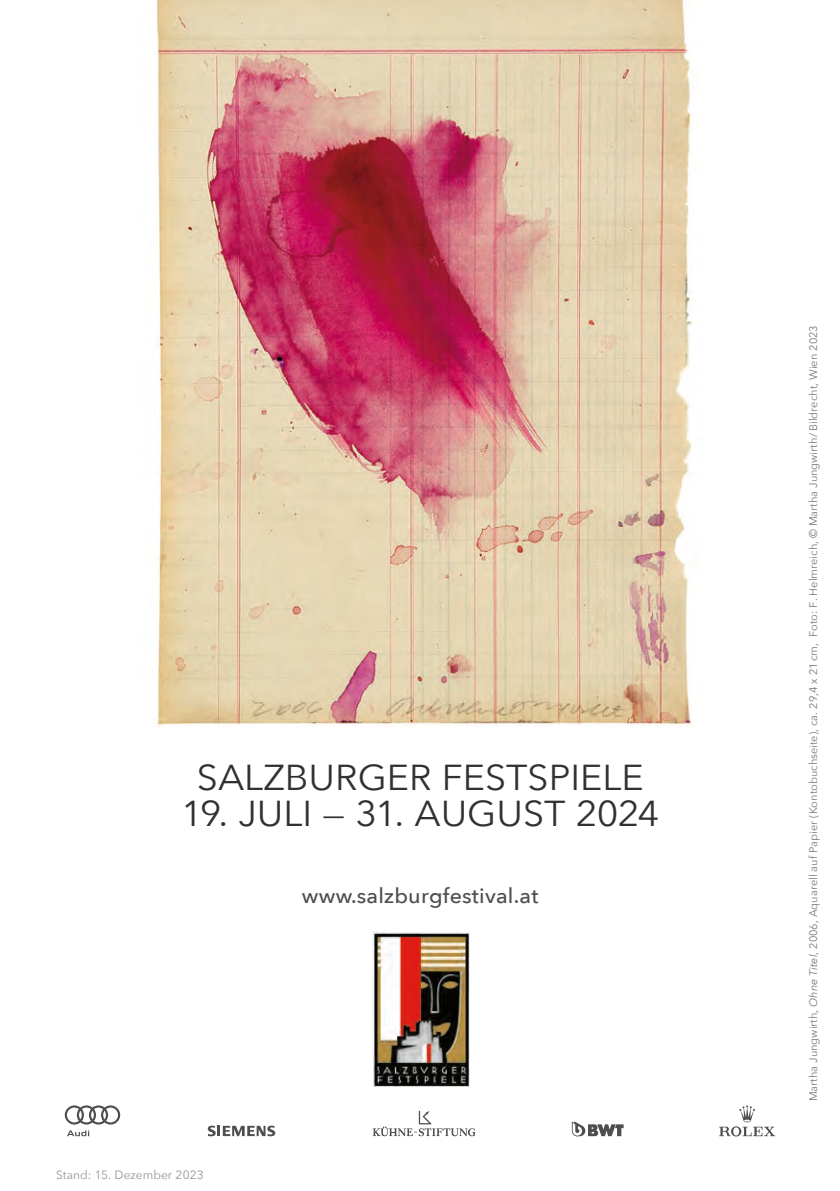
<style>
.page{position:relative;width:840px;height:1191px;background:#fff}
.page>*{position:absolute;margin:0;border:0;box-sizing:border-box;transform-origin:0 0}
.t1{font:36px "Avenir Next";color:#313230;scale:1.04 1}
.t2{font:500 20.8px "Avenir Next";letter-spacing:.01em;color:#4d4f4e}
.t3{font:12px "Avenir Next";color:#959590}
.t4{font:11px "Avenir Next";color:#797a74}
.s1{font-style:italic}
</style>
<div class="page">
<img style="left:372px;top:931px;width:97px;height:155px">
<img style="left:156px;top:0;width:537px;height:726px">
<svg style="left:67px;top:1130px;width:22px;height:6px"></svg>
<svg style="left:65px;top:1105px;width:55px;height:19px"></svg>
<svg style="left:719px;top:1105px;width:55px;height:31px"></svg>
<svg style="left:208px;top:1125px;width:67px;height:11px"></svg>
<svg style="left:571px;top:1121px;width:52px;height:15px"></svg>
<svg style="left:372px;top:1110px;width:103px;height:26px"></svg>
<h1 class="t1" style="left:197px;top:747px;width:431px">SALZBURGER FESTSPIELE</h1>
<h1 class="t1" style="left:181px;top:783px;width:461px">19. JULI — 31. AUGUST 2024</h1>
<h2 class="t2" style="left:302px;top:877px;width:238px">www.salzburgfestival.at</h2>
<p class="t3" style="left:56px;top:1164px;width:149px">Stand: 15. Dezember 2023</p>
<p class="t4" style="left:803px;top:1101px;width:777px;rotate:-90deg">Martha Jungwirth, <span class="s1">Ohne Titel</span>, 2006, Aquarell auf Papier (Kontobuchseite), ca. 29,4 x 21cm, Foto: F. Helmreich, © Martha Jungwirth / Bildrecht, Wien 2023</p>
</div>
